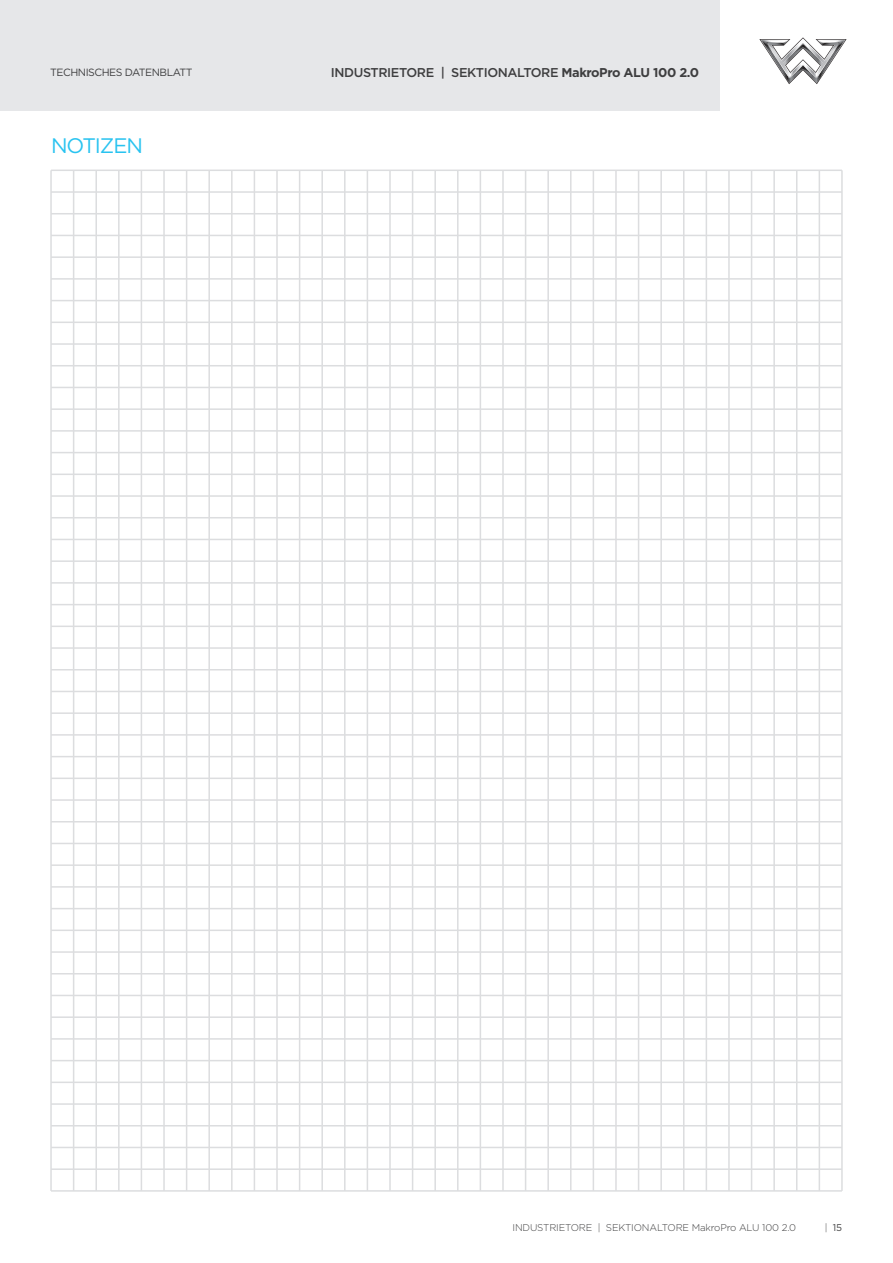
<style>
.page{position:relative;width:893px;height:1263px;background:#fff}
.page>*{position:absolute;margin:0;border:0;box-sizing:border-box;transform-origin:0 0}
.t1{font:21px "Gotham";letter-spacing:-.05em;color:#29c3f0}
.t2{font:500 12.75px "Gotham";letter-spacing:-.03em;color:#3e3e3f}
.t3{font:10.5px "Gotham";letter-spacing:-.045em;color:#3e3e3f}
.t4{font:300 9.75px "Gotham";letter-spacing:-.015em;color:#3e3e3f}
.t5{font:9.75px "Gotham";color:#3e3e3f}
.s1{font-weight:700}
.s2{font-weight:300}
</style>
<div class="page">
<div style="left:0;top:0;width:721px;height:111px;background:#e6e7e9"></div>
<svg style="left:759px;top:37px;width:88px;height:47px"></svg>
<hr style="left:50px;top:170px;width:2px;height:1021px;background:#dcdddf">
<hr style="left:819px;top:170px;width:1px;height:1021px;background:#dcdddf">
<hr style="left:796px;top:170px;width:1px;height:1021px;background:#dcdddf">
<hr style="left:773px;top:170px;width:2px;height:1021px;background:#dcdddf">
<hr style="left:751px;top:170px;width:1px;height:1021px;background:#dcdddf">
<hr style="left:728px;top:170px;width:2px;height:1021px;background:#dcdddf">
<hr style="left:706px;top:170px;width:1px;height:1021px;background:#dcdddf">
<hr style="left:683px;top:170px;width:1px;height:1021px;background:#dcdddf">
<hr style="left:660px;top:170px;width:2px;height:1021px;background:#dcdddf">
<hr style="left:638px;top:170px;width:1px;height:1021px;background:#dcdddf">
<hr style="left:615px;top:170px;width:2px;height:1021px;background:#dcdddf">
<hr style="left:593px;top:170px;width:1px;height:1021px;background:#dcdddf">
<hr style="left:570px;top:170px;width:1px;height:1021px;background:#dcdddf">
<hr style="left:547px;top:170px;width:2px;height:1021px;background:#dcdddf">
<hr style="left:525px;top:170px;width:1px;height:1021px;background:#dcdddf">
<hr style="left:502px;top:170px;width:2px;height:1021px;background:#dcdddf">
<hr style="left:480px;top:170px;width:1px;height:1021px;background:#dcdddf">
<hr style="left:457px;top:170px;width:2px;height:1021px;background:#dcdddf">
<hr style="left:434px;top:170px;width:2px;height:1021px;background:#dcdddf">
<hr style="left:412px;top:170px;width:1px;height:1021px;background:#dcdddf">
<hr style="left:389px;top:170px;width:2px;height:1021px;background:#dcdddf">
<hr style="left:367px;top:170px;width:1px;height:1021px;background:#dcdddf">
<hr style="left:344px;top:170px;width:2px;height:1021px;background:#dcdddf">
<hr style="left:321px;top:170px;width:2px;height:1021px;background:#dcdddf">
<hr style="left:299px;top:170px;width:1px;height:1021px;background:#dcdddf">
<hr style="left:276px;top:170px;width:2px;height:1021px;background:#dcdddf">
<hr style="left:254px;top:170px;width:1px;height:1021px;background:#dcdddf">
<hr style="left:231px;top:170px;width:2px;height:1021px;background:#dcdddf">
<hr style="left:208px;top:170px;width:2px;height:1021px;background:#dcdddf">
<hr style="left:186px;top:170px;width:1px;height:1021px;background:#dcdddf">
<hr style="left:163px;top:170px;width:2px;height:1021px;background:#dcdddf">
<hr style="left:141px;top:170px;width:1px;height:1021px;background:#dcdddf">
<hr style="left:118px;top:170px;width:2px;height:1021px;background:#dcdddf">
<hr style="left:95px;top:170px;width:2px;height:1021px;background:#dcdddf">
<hr style="left:73px;top:170px;width:1px;height:1021px;background:#dcdddf">
<hr style="left:841px;top:170px;width:2px;height:1021px;background:#dcdddf">
<hr style="left:51px;top:170px;width:791px;height:1px;background:#dcdddf">
<hr style="left:51px;top:191px;width:791px;height:2px;background:#dcdddf">
<hr style="left:51px;top:213px;width:791px;height:1px;background:#dcdddf">
<hr style="left:51px;top:235px;width:791px;height:1px;background:#dcdddf">
<hr style="left:51px;top:256px;width:791px;height:2px;background:#dcdddf">
<hr style="left:51px;top:278px;width:791px;height:2px;background:#dcdddf">
<hr style="left:51px;top:300px;width:791px;height:1px;background:#dcdddf">
<hr style="left:51px;top:322px;width:791px;height:1px;background:#dcdddf">
<hr style="left:51px;top:343px;width:791px;height:2px;background:#dcdddf">
<hr style="left:51px;top:365px;width:791px;height:1px;background:#dcdddf">
<hr style="left:51px;top:387px;width:791px;height:1px;background:#dcdddf">
<hr style="left:51px;top:408px;width:791px;height:2px;background:#dcdddf">
<hr style="left:51px;top:430px;width:791px;height:2px;background:#dcdddf">
<hr style="left:51px;top:452px;width:791px;height:1px;background:#dcdddf">
<hr style="left:51px;top:474px;width:791px;height:1px;background:#dcdddf">
<hr style="left:51px;top:495px;width:791px;height:2px;background:#dcdddf">
<hr style="left:51px;top:517px;width:791px;height:1px;background:#dcdddf">
<hr style="left:51px;top:539px;width:791px;height:1px;background:#dcdddf">
<hr style="left:51px;top:560px;width:791px;height:2px;background:#dcdddf">
<hr style="left:51px;top:582px;width:791px;height:2px;background:#dcdddf">
<hr style="left:51px;top:604px;width:791px;height:1px;background:#dcdddf">
<hr style="left:51px;top:625px;width:791px;height:2px;background:#dcdddf">
<hr style="left:51px;top:647px;width:791px;height:2px;background:#dcdddf">
<hr style="left:51px;top:669px;width:791px;height:1px;background:#dcdddf">
<hr style="left:51px;top:691px;width:791px;height:1px;background:#dcdddf">
<hr style="left:51px;top:734px;width:791px;height:2px;background:#dcdddf">
<hr style="left:51px;top:777px;width:791px;height:2px;background:#dcdddf">
<hr style="left:51px;top:821px;width:791px;height:1px;background:#dcdddf">
<hr style="left:51px;top:864px;width:791px;height:2px;background:#dcdddf">
<hr style="left:51px;top:929px;width:791px;height:2px;background:#dcdddf">
<hr style="left:51px;top:973px;width:791px;height:1px;background:#dcdddf">
<hr style="left:51px;top:1038px;width:791px;height:2px;background:#dcdddf">
<hr style="left:51px;top:886px;width:791px;height:2px;background:#dcdddf">
<hr style="left:51px;top:995px;width:791px;height:1px;background:#dcdddf">
<hr style="left:51px;top:1060px;width:791px;height:1px;background:#dcdddf">
<hr style="left:51px;top:1103px;width:791px;height:2px;background:#dcdddf">
<hr style="left:51px;top:1125px;width:791px;height:1px;background:#dcdddf">
<hr style="left:51px;top:1147px;width:791px;height:1px;background:#dcdddf">
<hr style="left:51px;top:1168px;width:791px;height:2px;background:#dcdddf">
<hr style="left:51px;top:1190px;width:791px;height:2px;background:#dcdddf">
<hr style="left:51px;top:712px;width:791px;height:2px;background:#dcdddf">
<hr style="left:51px;top:756px;width:791px;height:1px;background:#dcdddf">
<hr style="left:51px;top:799px;width:791px;height:2px;background:#dcdddf">
<hr style="left:51px;top:843px;width:791px;height:1px;background:#dcdddf">
<hr style="left:51px;top:908px;width:791px;height:1px;background:#dcdddf">
<hr style="left:51px;top:951px;width:791px;height:2px;background:#dcdddf">
<hr style="left:51px;top:1016px;width:791px;height:2px;background:#dcdddf">
<hr style="left:51px;top:1081px;width:791px;height:2px;background:#dcdddf">
<p class="t3" style="left:50px;top:66px;width:144px">TECHNISCHES DATENBLATT</p>
<h2 class="t2" style="left:331px;top:65px;width:370px">INDUSTRIETORE | SEKTIONALTORE <span class="s1">MakroPro ALU 100 2.0</span></h2>
<h1 class="t1" style="left:51px;top:132px;width:94px">NOTIZEN</h1>
<p class="t4" style="left:512px;top:1221px;width:285px">INDUSTRIETORE | SEKTIONALTORE MakroPro ALU 100 2.0</p>
<p class="t5" style="left:825px;top:1221px;width:19px"><span class="s2">|</span> 15</p>
</div>
